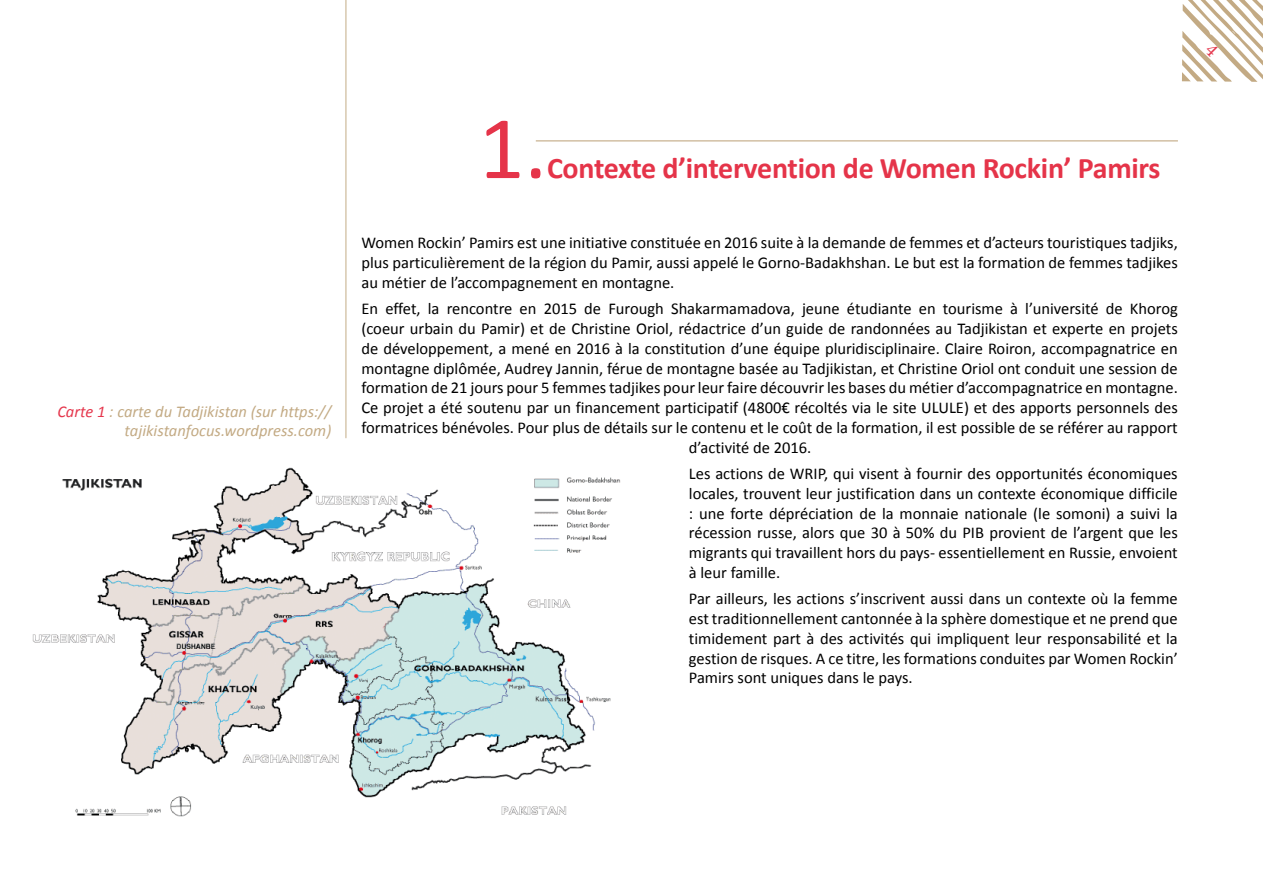
<style>
.page{position:relative;width:1263px;height:893px;background:#fff}
.page>*{position:absolute;margin:0;border:0;box-sizing:border-box;transform-origin:0 0}
.t1{font:90px "Calibri Tj";color:#e53449}
.t2{font:30px "Calibri Bold Tj";letter-spacing:-.01em;color:#e53449}
.t3{font:16.5px/19.8px "Calibri Tj";color:#000;text-align:justify}
.t4{font:italic 16.5px/19.8px "Calibri Tj";color:#c3aa84;text-align:right}
.s1{color:#e5374d}
</style>
<div class="page">
<img style="left:33px;top:467px;width:588px;height:349px">
<hr style="left:536px;top:140px;width:642px;height:1px;background:#c3aa84">
<hr style="left:345px;top:0;width:2px;height:438px;background:#c3aa84">
<svg style="left:1182px;top:0;width:81px;height:82px"></svg>
<p class="t4" style="left:57px;top:401px;width:275px"><span class="s1">Carte 1</span> : carte du Tadjikistan (sur https:// tajikistanfocus.wordpress.com)</p>
<h1 class="t1" style="left:479px;top:92px;width:70px">1.</h1>
<h2 class="t2" style="left:547px;top:149px;width:615px">Contexte d’intervention de Women Rockin’ Pamirs</h2>
<p class="t3" style="left:361px;top:232px;width:818px">Women Rockin’ Pamirs est une initiative constituée en 2016 suite à la demande de femmes et d’acteurs touristiques tadjiks, plus particulièrement de la région du Pamir, aussi appelé le Gorno-Badakhshan. Le but est la formation de femmes tadjikes au métier de l’accompagnement en montagne.</p>
<p class="t3" style="left:361px;top:298px;width:818px">En effet, la rencontre en 2015 de Furough Shakarmamadova, jeune étudiante en tourisme à l’université de Khorog</p>
<p class="t3" style="left:361px;top:318px;width:818px">(coeur urbain du Pamir) et de Christine Oriol, rédactrice d’un guide de randonnées au Tadjikistan et experte en projets</p>
<p class="t3" style="left:361px;top:338px;width:818px">de développement, a mené en 2016 à la constitution d’une équipe pluridisciplinaire. Claire Roiron, accompagnatrice en</p>
<p class="t3" style="left:361px;top:357px;width:818px">montagne diplômée, Audrey Jannin, férue de montagne basée au Tadjikistan, et Christine Oriol ont conduit une session de</p>
<p class="t3" style="left:361px;top:377px;width:818px">formation de 21 jours pour 5 femmes tadjikes pour leur faire découvrir les bases du métier d’accompagnatrice en montagne.</p>
<p class="t3" style="left:361px;top:397px;width:818px">Ce projet a été soutenu par un financement participatif (4800€ récoltés via le site ULULE) et des apports personnels des</p>
<p class="t3" style="left:361px;top:417px;width:818px">formatrices bénévoles. Pour plus de détails sur le contenu et le coût de la formation, il est possible de se référer au rapport</p>
<p class="t3" style="left:689px;top:437px;width:124px">d’activité de 2016.</p>
<p class="t3" style="left:689px;top:463px;width:490px">Les actions de WRIP, qui visent à fournir des opportunités économiques locales, trouvent leur justification dans un contexte économique difficile : une forte dépréciation de la monnaie nationale (le somoni) a suivi la récession russe, alors que 30 à 50% du PIB provient de l’argent que les migrants qui travaillent hors du pays- essentiellement en Russie, envoient à leur famille.</p>
<p class="t3" style="left:689px;top:588px;width:490px">Par ailleurs, les actions s’inscrivent aussi dans un contexte où la femme est traditionnellement cantonnée à la sphère domestique et ne prend que timidement part à des activités qui impliquent leur responsabilité et la gestion de risques. A ce titre, les formations conduites par Women Rockin’ Pamirs sont uniques dans le pays.</p>
</div>
